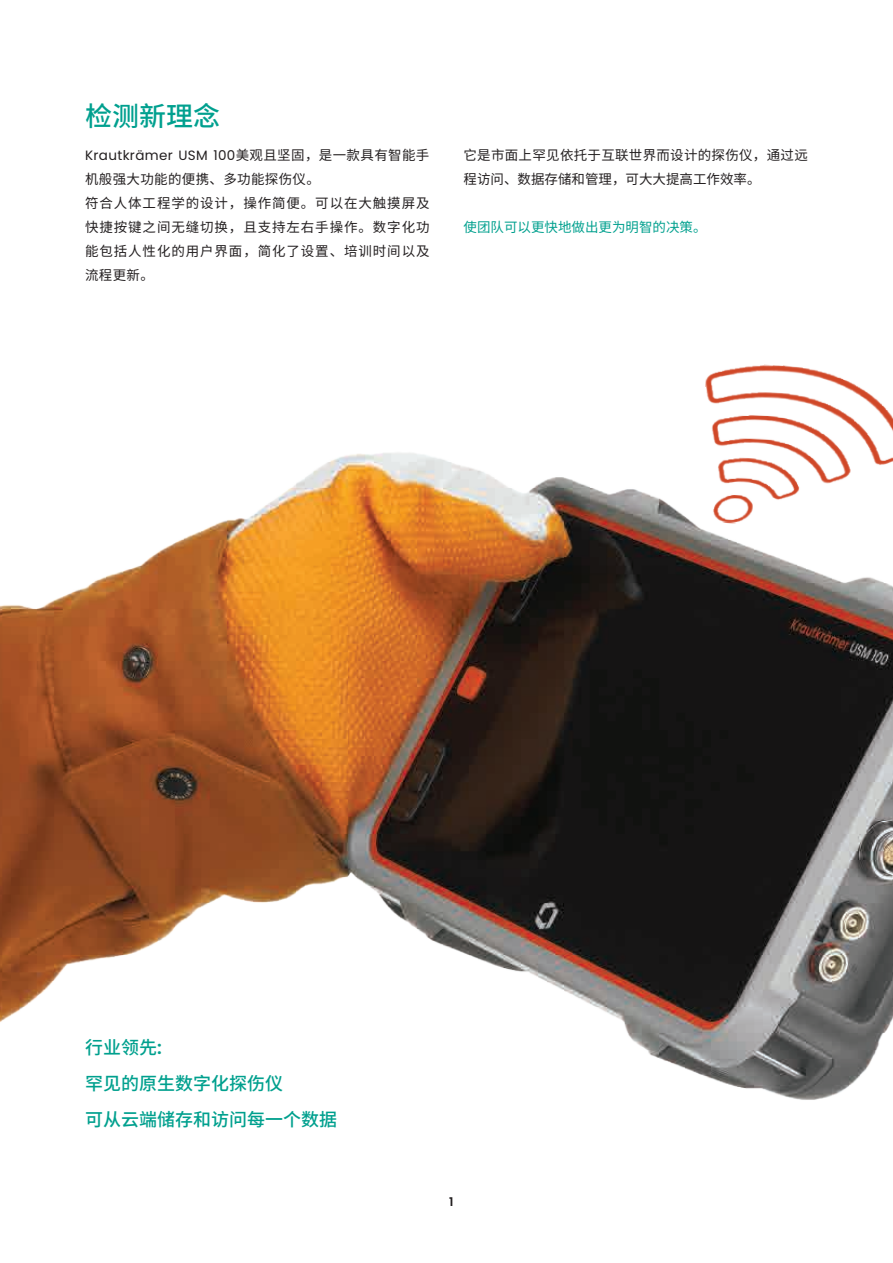
<style>
.page{position:relative;width:893px;height:1263px;background:#fff}
.page>*{position:absolute;margin:0;border:0;box-sizing:border-box;transform-origin:0 0}
.t1{font:500 27px "Source Han Sans CN";color:#00a08f}
.t2{font:500 18px/36px "Source Han Sans CN";color:#00a08e}
.t3{font:13.5px/24px "Source Han Sans CN";letter-spacing:.065em;color:#231f20}
.t4{font:13.5px/24px "Source Han Sans CN";letter-spacing:.02em;color:#231f20}
.t5{font:13.5px "Poppins";letter-spacing:.025em;color:#231f20}
.t6{font:13.5px "Source Han Sans CN";color:#00a08e}
.t7{font:600 12px "Poppins";color:#231f20}
.s1{font-family:"Source Han Sans CN"}
.s2{font-family:"Poppins";font-weight:600}
</style>
<div class="page">
<img style="left:705px;top:364px;width:188px;height:74px">
<img style="left:0;top:438px;width:893px;height:662px">
<h1 class="t1" style="left:85px;top:101px;width:136px">检测新理念</h1>
<p class="t5" style="left:85px;top:148px;width:346px">Krautkrämer USM 100<span class="s1">美观且坚固，是一款具有智能手</span></p>
<p class="t3" style="left:85px;top:168px;width:346px">机般强大功能的便携、多功能探伤仪。<br>符合人体工程学的设计，操作简便。可以在大触摸屏及快捷按键之间无缝切换，且支持左右手操作。数字化功能包括人性化的用户界面，简化了设置、培训时间以及流程更新。</p>
<p class="t4" style="left:463px;top:144px;width:346px">它是市面上罕见依托于互联世界而设计的探伤仪，通过远程访问、数据存储和管理，可大大提高工作效率。</p>
<p class="t6" style="left:463px;top:220px;width:244px">使团队可以更快地做出更为明智的决策。</p>
<h2 class="t2" style="left:85px;top:1030px;width:253px">行业领先<span class="s2">:<br></span>罕见的原生数字化探伤仪<br>可从云端储存和访问每一个数据</h2>
<p class="t7" style="left:449px;top:1194px;width:6px">1</p>
</div>
